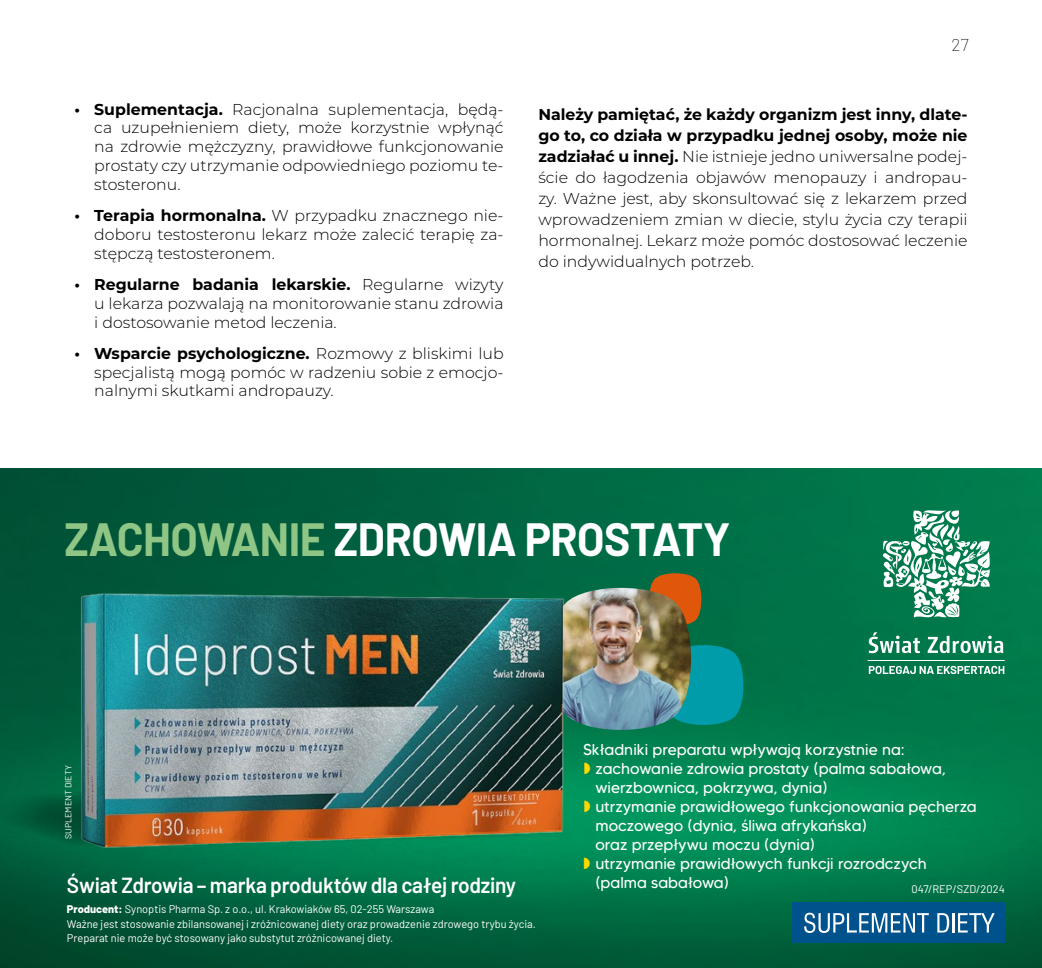
<style>
.page{position:relative;width:1042px;height:968px;background:#fff}
.page>*{position:absolute;margin:0;border:0;box-sizing:border-box;transform-origin:0 0}
.t1{font:700 45.5px "Barlow";letter-spacing:-.01em;color:#fff}
.t2{font:600 21.7px "Barlow";letter-spacing:-.015em;color:#fff;scale:.96 1}
.t3{font:100 17.5px "Barlow";color:#000}
.t4{font:300 15.75px/18.9px "Montserrat";color:#000;text-align:justify}
.t5{font:15.75px/18.9px "MADE Tommy Soft";color:#fff}
.t6{font:11.03px/14.7px "Barlow";color:#fff}
.t7{font:8.75px "Barlow";color:#fff}
.s1{font-weight:700}
.s2{color:#90c685}
.s3{font-weight:800}
</style>
<div class="page">
<img style="left:0;top:468px;width:1042px;height:499px">
<svg style="left:882px;top:510px;width:109px;height:109px"></svg>
<svg style="left:869px;top:632px;width:51px;height:21px"></svg>
<svg style="left:927px;top:635px;width:76px;height:18px"></svg>
<hr style="left:867px;top:660px;width:138px;height:1px;background:#fff">
<svg style="left:869px;top:665px;width:135px;height:9px"></svg>
<div style="left:792px;top:902px;width:213px;height:40px;background:#00528d"></div>
<svg style="left:804px;top:912px;width:125px;height:20px"></svg>
<svg style="left:937px;top:913px;width:57px;height:19px"></svg>
<svg style="left:693px;top:642px;width:53px;height:85px;background:#009395"></svg>
<svg style="left:647px;top:571px;width:56px;height:56px"></svg>
<img style="left:685px;top:587px;width:8px;height:144px">
<img style="left:0;top:573px;width:685px;height:394px">
<svg style="left:584px;top:762px;width:6px;height:12px"></svg>
<svg style="left:584px;top:800px;width:6px;height:11px"></svg>
<svg style="left:584px;top:857px;width:6px;height:11px"></svg>
<p class="t4" style="left:94px;top:99px;width:411px;text-indent:-20px"><span class="s1">• Suplementacja.</span> Racjonalna suplementacja, będą&shy;ca uzupełnieniem diety, może korzystnie wpłynąć na zdrowie mężczyzny, prawidłowe funkcjonowanie prostaty czy utrzymanie odpowiedniego poziomu te&shy;stosteronu.</p>
<p class="t4" style="left:94px;top:205px;width:411px;text-indent:-20px"><span class="s1">• Terapia hormonalna.</span> W przypadku znacznego nie&shy;doboru testosteronu lekarz może zalecić terapię za&shy;stępczą testosteronem.</p>
<p class="t4" style="left:94px;top:274px;width:411px;text-indent:-20px"><span class="s1">• Regularne badania lekarskie.</span> Regularne wizyty u lekarza pozwalają na monitorowanie stanu zdrowia i dostosowanie metod leczenia.</p>
<p class="t4" style="left:94px;top:343px;width:411px;text-indent:-20px"><span class="s1">• Wsparcie psychologiczne.</span> Rozmowy z bliskimi lub specjalistą mogą pomóc w radzeniu sobie z emocjo&shy;nalnymi skutkami andropauzy.</p>
<p class="t3" style="left:951px;top:32px;width:19px">27</p>
<p class="t4" style="left:538px;top:104px;width:431px;line-height:21px"><span class="s1">Należy pamiętać, że każdy organizm jest inny, dlate&shy;go to, co działa w przypadku jednej osoby, może nie zadziałać u innej.</span> Nie istnieje jedno uniwersalne podej&shy;ście do łagodzenia objawów menopauzy i andropau&shy;zy. Ważne jest, aby skonsultować się z lekarzem przed wprowadzeniem zmian w diecie, stylu życia czy terapii hormonalnej. Lekarz może pomóc dostosować leczenie do indywidualnych potrzeb.</p>
<h1 class="t1" style="left:64px;top:505px;width:667px"><span class="s2">ZACHOWANIE</span> ZDROWIA PROSTATY</h1>
<p class="t7" style="left:62px;top:838px;width:75px;rotate:-90deg">SUPLEMENT DIETY</p>
<h2 class="t2" style="left:67px;top:869px;width:469px">Świat Zdrowia – marka produktów dla całej rodziny</h2>
<p class="t6" style="left:67px;top:900px;width:470px"><span class="s3">Producent:</span> Synoptis Pharma Sp. z o.o., ul. Krakowiaków 65, 02-255 Warszawa<br>Ważne jest stosowanie zbilansowanej i zróżnicowanej diety oraz prowadzenie zdrowego trybu życia.<br>Preparat nie może być stosowany jako substytut zróżnicowanej diety.</p>
<p class="t5" style="left:595px;top:740px;width:383px;text-indent:-12px">Składniki preparatu wpływają korzystnie na: zachowanie zdrowia prostaty (palma sabałowa, wierzbownica, pokrzywa, dynia)<br>utrzymanie prawidłowego funkcjonowania pęcherza moczowego (dynia, śliwa afrykańska)<br>oraz przepływu moczu (dynia)<br>utrzymanie prawidłowych funkcji rozrodczych (palma sabałowa)</p>
<p class="t6" style="left:911px;top:880px;width:95px">047/REP/SZD/2024</p>
</div>
